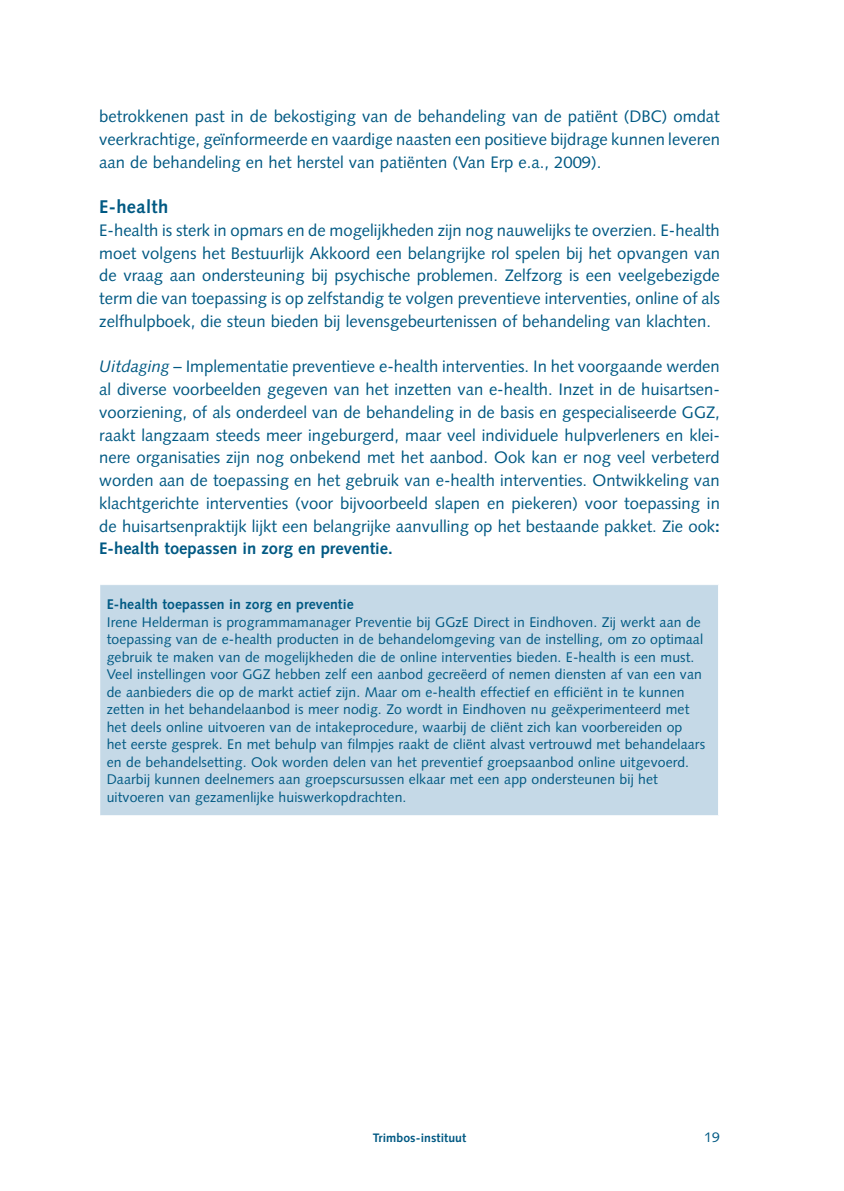
<style>
.page{position:relative;width:844px;height:1191px;background:#fff}
.page>*{position:absolute;margin:0;border:0;box-sizing:border-box;transform-origin:0 0}
.t1{font:700 18.38px "Syntax LT Std";letter-spacing:.02em;color:#005983}
.t2{font:16.62px/22.8px "Syntax LT Std";color:#005983;text-align:justify}
.t3{font:14px/17.5px "Syntax LT Std";letter-spacing:.005em;color:#005983}
.t4{font:700 12.25px "Syntax LT Std";letter-spacing:.005em;color:#005983}
.s1{font-style:italic}
.s2{font-weight:700}
</style>
<div class="page">
<div style="left:100px;top:584px;width:618px;height:231px;background:#c5d9e7"></div>
<hr style="left:99px;top:584px;width:619px;height:1px;background:#fff">
<p class="t2" style="left:99px;top:105px;width:622px">betrokkenen past in de bekostiging van de behandeling van de patiënt (DBC) omdat veerkrachtige, geïnformeerde en vaardige naasten een positieve bijdrage kunnen leveren aan de behandeling en het herstel van patiënten (Van Erp e.a., 2009).</p>
<p class="t1" style="left:99px;top:196px;width:70px">E-health</p>
<p class="t2" style="left:99px;top:219px;width:622px">E-health is sterk in opmars en de mogelijkheden zijn nog nauwelijks te overzien. E-health moet volgens het Bestuurlijk Akkoord een belangrijke rol spelen bij het opvangen van de vraag aan ondersteuning bij psychische problemen. Zelfzorg is een veelgebezigde term die van toepassing is op zelfstandig te volgen preventieve interventies, online of als zelfhulpboek, die steun bieden bij levensgebeurtenissen of behandeling van klachten.</p>
<p class="t2" style="left:99px;top:355px;width:622px"><span class="s1">Uitdaging</span> – Implementatie preventieve e-health interventies. In het voorgaande werden al diverse voorbeelden gegeven van het inzetten van e-health. Inzet in de huisartsen&shy;voorziening, of als onderdeel van de behandeling in de basis en gespecialiseerde GGZ, raakt langzaam steeds meer ingeburgerd, maar veel individuele hulpverleners en klei&shy;nere organisaties zijn nog onbekend met het aanbod. Ook kan er nog veel verbeterd worden aan de toepassing en het gebruik van e-health interventies. Ontwikkeling van klachtgerichte interventies (voor bijvoorbeeld slapen en piekeren) voor toepassing in de huisartsenpraktijk lijkt een belangrijke aanvulling op het bestaande pakket. Zie ook<span class="s2">:<br>E-health toepassen in zorg en preventie.</span></p>
<p class="t3" style="left:107px;top:595px;width:599px"><span class="s2">E-health toepassen in zorg en preventie<br></span>Irene Helderman is programmamanager Preventie bij GGzE Direct in Eindhoven. Zij werkt aan de toepassing van de e-health producten in de behandelomgeving van de instelling, om zo optimaal gebruik te maken van de mogelijkheden die de online interventies bieden. E-health is een must.<br>Veel instellingen voor GGZ hebben zelf een aanbod gecreëerd of nemen diensten af van een van de aanbieders die op de markt actief zijn. Maar om e-health effectief en efficiënt in te kunnen zetten in het behandelaanbod is meer nodig. Zo wordt in Eindhoven nu geëxperimenteerd met het deels online uitvoeren van de intakeprocedure, waarbij de cliënt zich kan voorbereiden op het eerste gesprek. En met behulp van filmpjes raakt de cliënt alvast vertrouwd met behandelaars en de behandelsetting. Ook worden delen van het preventief groepsaanbod online uitgevoerd.<br>Daarbij kunnen deelnemers aan groepscursussen elkaar met een app ondersteunen bij het uitvoeren van gezamenlijke huiswerkopdrachten.</p>
<p class="t4" style="left:372px;top:1131px;width:95px">Trimbos-instituut</p>
<p class="t3" style="left:704px;top:1128px;width:17px">19</p>
</div>
